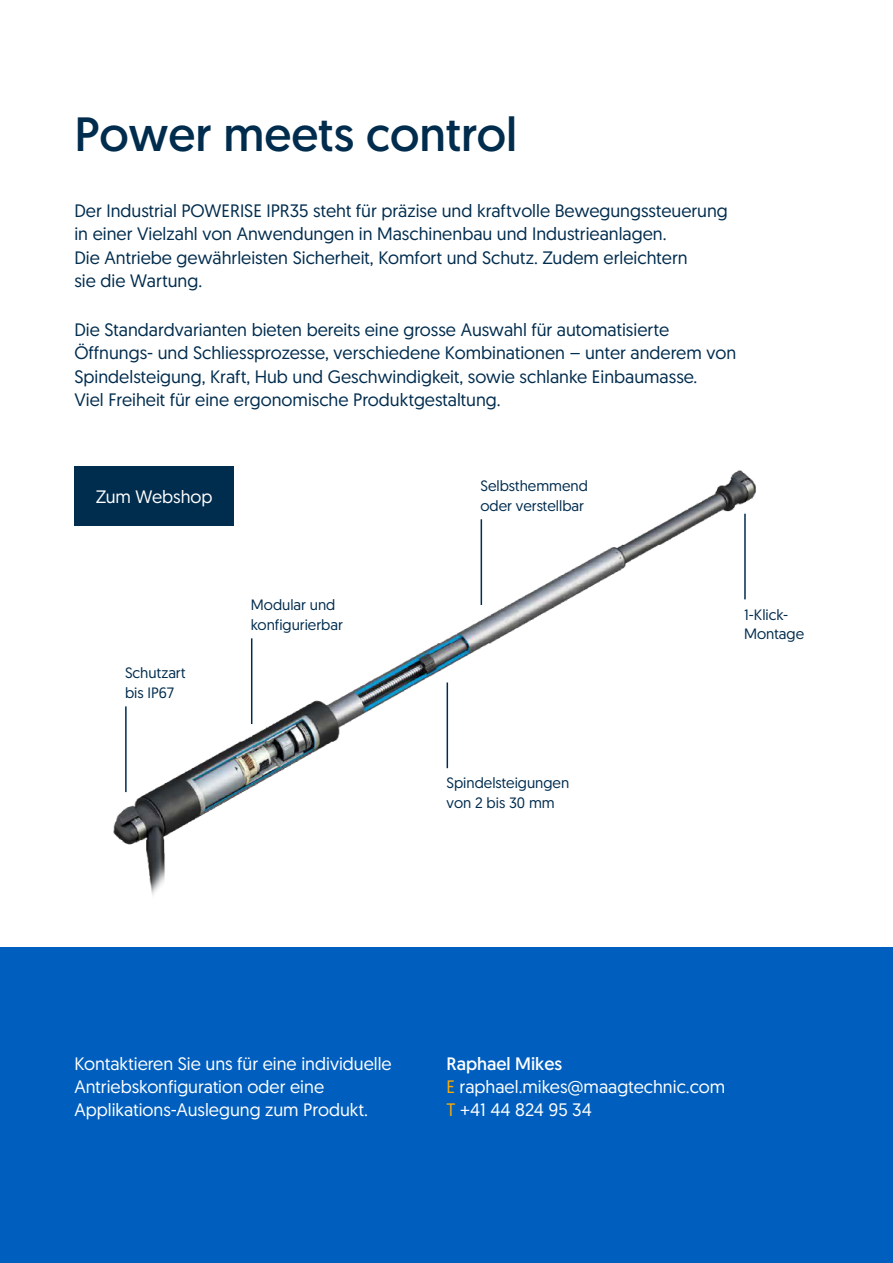
<style>
.page{position:relative;width:893px;height:1263px;background:#fff}
.page>*{position:absolute;margin:0;border:0;box-sizing:border-box;transform-origin:0 0}
.t1{font:48px "Geomanist";color:#002c4e}
.t2{font:18px/23.4px "Geomanist";color:#002c4e}
.t3{font:18px/23.4px "Geomanist";color:#fff}
.t4{font:15px/19.5px "Geomanist";color:#002c4e}
.s1{font-style:inherit}
.s2{color:#ffac00}
</style>
<div class="page">
<img style="left:74px;top:466px;width:682px;height:429px">
<div style="left:74px;top:467px;width:160px;height:59px;background:#002c4e"></div>
<hr style="left:125px;top:706px;width:2px;height:86px;background:#002c4e">
<hr style="left:251px;top:638px;width:1px;height:86px;background:#002c4e">
<hr style="left:481px;top:519px;width:1px;height:86px;background:#002c4e">
<hr style="left:744px;top:514px;width:2px;height:85px;background:#002c4e">
<hr style="left:447px;top:682px;width:1px;height:86px;background:#002c4e">
<div style="left:0;top:947px;width:893px;height:316px;background:#005fbe"></div>
<h1 class="t1" style="left:74px;top:103px;width:444px">Power meets control</h1>
<p class="t2" style="left:74px;top:198px;width:655px">Der Industrial POWERISE IPR35 steht für präzise und kraftvolle Bewegungssteuerung in einer Vielzahl von Anwendungen in Maschinenbau und Industrieanlagen.<br>Die Antriebe gewährleisten Sicherheit, Komfort und Schutz. Zudem erleichtern<br>sie die Wartung.</p>
<p class="t2" style="left:74px;top:317px;width:663px">Die Standardvarianten bieten bereits eine grosse Auswahl für automatisierte Öffnungs- und Schliessprozesse, verschiedene Kombinationen – unter anderem von Spindelsteigung, Kraft, Hub und Geschwindigkeit, sowie schlanke Einbaumasse.<br>Viel Freiheit für eine ergonomische Produktgestaltung.</p>
<p class="t3" style="left:96px;top:484px;width:118px">Zum Webshop</p>
<p class="t4" style="left:480px;top:476px;width:109px">Selbsthemmend oder verstellbar</p>
<p class="t4" style="left:125px;top:663px;width:62px">Schutzart bis IP67</p>
<p class="t4" style="left:251px;top:595px;width:93px">Modular und konfigurierbar</p>
<p class="t4" style="left:446px;top:773px;width:124px">Spindelsteigungen von 2 bis 30 mm</p>
<p class="t4" style="left:744px;top:604px;width:62px">1-Klick-<br>Montage</p>
<p class="t3" style="left:74px;top:1051px;width:319px">Kontaktieren Sie uns für eine individuelle<br>Antriebskonfiguration oder eine<br>Applikations-Auslegung zum Produkt.</p>
<p class="t3" style="left:446px;top:1051px;width:280px"><span class="s1">Raphael Mikes<br></span><span class="s2">E</span> raphael.mikes@maagtechnic.com<br><span class="s2">T</span> +41 44 824 95 34</p>
</div>
